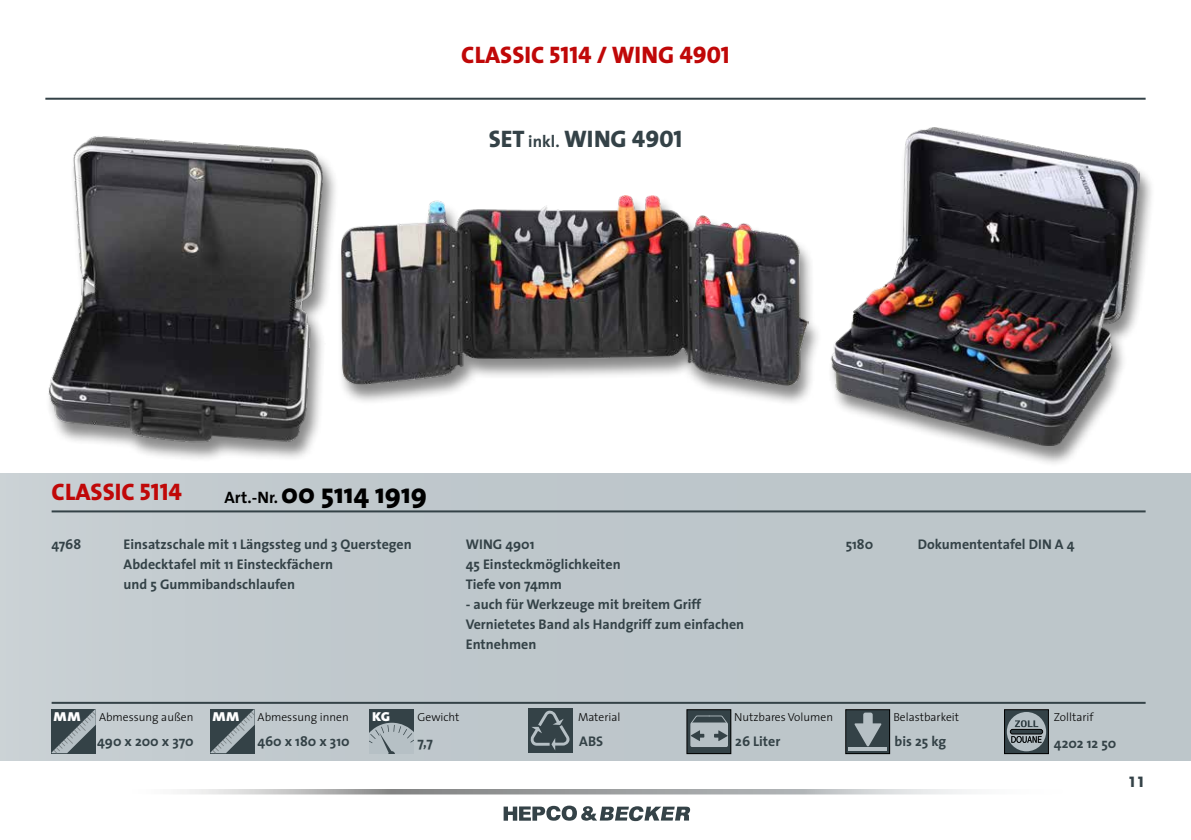
<style>
.page{position:relative;width:1191px;height:840px;background:#fff}
.page>*{position:absolute;margin:0;border:0;box-sizing:border-box;transform-origin:0 0}
.t1{font:800 28px "The Sans";color:#000}
.t2{font:24px "The Sans Extra Bold Caps";color:#c00808}
.t3{font:24px "The Sans Extra Bold Caps";color:#344247}
.t4{font:16.8px "The Sans Extra Bold Caps";color:#fff}
.t5{font:700 14px/20px "The Sans";color:#344247}
.t6{font:700 14px "Avant Garde";color:#344247}
.t7{font:300 11.6px "The Sans";color:#000}
.s1{font-family:"The Sans";font-weight:700;font-size:16.6px}
.s2{font-weight:700;font-size:16.6px}
</style>
<div class="page">
<div style="left:0;top:472px;width:1191px;height:288px;background:#bec6cb"></div>
<div style="left:337px;top:196px;width:486px;height:211px;background:#000;opacity:.47"></div>
<img style="left:364px;top:195px;width:444px;height:190px">
<div style="left:827px;top:129px;width:328px;height:337px;background:#000;opacity:.47"></div>
<img style="left:829px;top:127px;width:310px;height:318px">
<div style="left:45px;top:137px;width:294px;height:325px;background:#000;opacity:.47"></div>
<img style="left:45px;top:136px;width:319px;height:314px">
<svg style="left:180px;top:789px;width:791px;height:4px;background:#b2b4b5"></svg>
<svg style="left:503px;top:805px;width:187px;height:15px"></svg>
<hr style="left:45px;top:98px;width:1100px;height:2px;background:#344247">
<div style="left:528px;top:708px;width:44px;height:44px;background:#344247"></div>
<svg style="left:530px;top:710px;width:40px;height:40px"></svg>
<div style="left:369px;top:708px;width:44px;height:44px;background:#344247"></div>
<svg style="left:369px;top:722px;width:44px;height:30px"></svg>
<svg style="left:210px;top:709px;width:44px;height:43px"></svg>
<svg style="left:52px;top:709px;width:44px;height:43px"></svg>
<hr style="left:52px;top:701px;width:1093px;height:2px;background:#344247">
<div style="left:845px;top:709px;width:44px;height:44px;background:#344247"></div>
<div style="left:845px;top:709px;width:44px;height:44px;border:1px solid #000"></div>
<svg style="left:854px;top:712px;width:27px;height:34px"></svg>
<hr style="left:848px;top:747px;width:39px;height:3px;background:#b6c0c5">
<svg style="left:1006px;top:711px;width:40px;height:40px"></svg>
<div style="left:1004px;top:709px;width:44px;height:44px;border:1px solid #000"></div>
<svg style="left:1006px;top:711px;width:40px;height:39px"></svg>
<svg style="left:1011px;top:735px;width:30px;height:7px"></svg>
<div style="left:1010px;top:729px;width:32px;height:4px;border:1px solid #000;border-radius:2px"></div>
<svg style="left:1014px;top:719px;width:24px;height:7px"></svg>
<div style="left:687px;top:709px;width:44px;height:44px;background:#344247"></div>
<div style="left:687px;top:709px;width:44px;height:44px;border:1px solid #000"></div>
<div style="left:690px;top:722px;width:38px;height:24px;background:#b6c0c5;border-radius:2px"></div>
<svg style="left:691px;top:715px;width:36px;height:8px"></svg>
<svg style="left:690px;top:729px;width:14px;height:11px"></svg>
<svg style="left:714px;top:730px;width:13px;height:10px"></svg>
<hr style="left:52px;top:510px;width:1093px;height:2px;background:#344247">
<h2 class="t2" style="left:461px;top:34px;width:270px">CLASSIC 5114 / WING 4901</h2>
<h2 class="t3" style="left:489px;top:118px;width:195px">SET <span class="s1">inkl.</span> WING 4901</h2>
<h2 class="t2" style="left:52px;top:471px;width:132px">CLASSIC 5114</h2>
<h1 class="t1" style="left:225px;top:469px;width:204px"><span class="s2">Art.-Nr.</span> 00 5114 1919</h1>
<p class="t5" style="left:52px;top:533px;width:31px">4768</p>
<p class="t5" style="left:124px;top:533px;width:289px">Einsatzschale mit 1 Längssteg und 3 Querstegen<br>Abdecktafel mit 11 Einsteckfächern<br>und 5 Gummibandschlaufen</p>
<p class="t5" style="left:845px;top:533px;width:29px">5180</p>
<p class="t5" style="left:917px;top:533px;width:158px">Dokumententafel DIN A 4</p>
<p class="t5" style="left:466px;top:534px;width:156px">WING 4901<br>45 Einsteckmöglichkeiten<br>Tiefe von 74mm</p>
<p class="t5" style="left:466px;top:594px;width:280px">- auch für Werkzeuge mit breitem Griff<br>Vernietetes Band als Handgriff zum einfachen<br>Entnehmen</p>
<p class="t4" style="left:53px;top:700px;width:29px">mm</p>
<p class="t4" style="left:212px;top:700px;width:29px">mm</p>
<p class="t4" style="left:372px;top:700px;width:21px">kg</p>
<p class="t7" style="left:417px;top:707px;width:43px">Gewicht</p>
<p class="t5" style="left:417px;top:731px;width:17px">7,7</p>
<p class="t7" style="left:99px;top:707px;width:96px">Abmessung außen</p>
<p class="t7" style="left:258px;top:707px;width:93px">Abmessung innen</p>
<p class="t7" style="left:578px;top:707px;width:44px">Material</p>
<p class="t7" style="left:734px;top:707px;width:101px">Nutzbares Volumen</p>
<p class="t7" style="left:893px;top:707px;width:67px">Belastbarkeit</p>
<p class="t7" style="left:1054px;top:707px;width:41px">Zolltarif</p>
<p class="t5" style="left:579px;top:731px;width:25px">ABS</p>
<p class="t5" style="left:735px;top:731px;width:47px">26 Liter</p>
<p class="t5" style="left:894px;top:731px;width:53px">bis 25 kg</p>
<p class="t5" style="left:1054px;top:732px;width:64px">4202 12 50</p>
<p class="t5" style="left:97px;top:730px;width:98px">490 x 200 x 370</p>
<p class="t5" style="left:258px;top:730px;width:94px">460 x 180 x 310</p>
<p class="t6" style="left:1128px;top:772px;width:19px">11</p>
</div>
